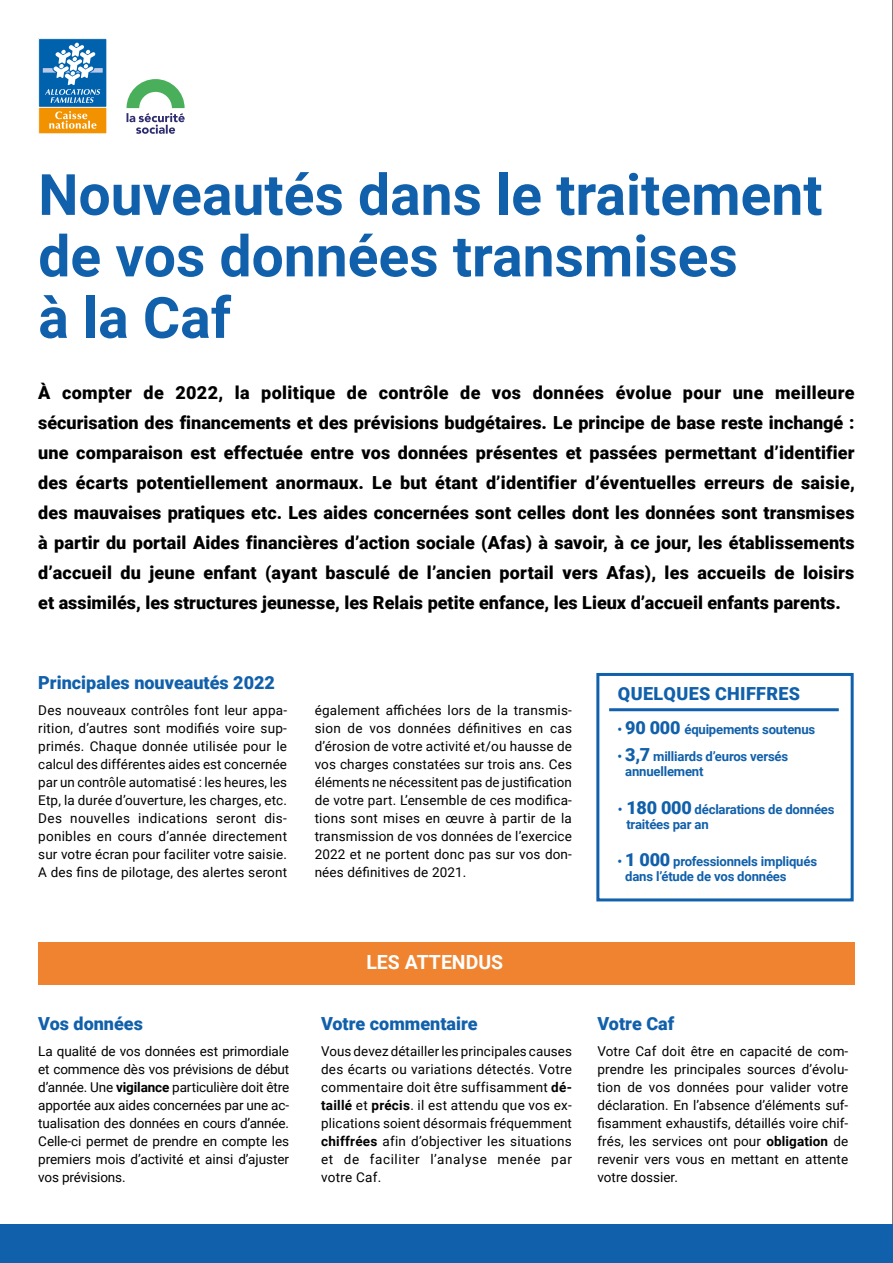
<style>
.page{position:relative;width:893px;height:1263px;background:#fff}
.page>*{position:absolute;margin:0;border:0;box-sizing:border-box;transform-origin:0 0}
.t1{font:700 57px/61.5px "Roboto";color:#1160ab}
.t2{font:700 19.5px "Roboto";color:#fff}
.t3{font:900 18px/30px "Roboto";color:#000;text-align:justify}
.t4{font:900 18px "Roboto";color:#1160ab}
.t5{font:900 18px "Roboto";letter-spacing:.02em;color:#1160ab}
.t6{font:13.5px/18px "Roboto";letter-spacing:.01em;color:#000;text-align:justify}
.t7{font:700 13.2px/15px "Roboto";letter-spacing:-.015em;color:#1160ab}
.s1{font-weight:900;font-size:18px}
.s2{font-weight:700}
</style>
<div class="page">
<hr style="left:892px;top:0;width:1px;height:1263px;background:#000">
<div style="left:38px;top:942px;width:817px;height:42px;background:#f0832f"></div>
<div style="left:39px;top:105px;width:68px;height:29px;background:#f39200"></div>
<div style="left:39px;top:39px;width:68px;height:68px;background:#0061ad"></div>
<div style="left:38px;top:38px;width:69px;height:70px;border:1px solid #fff"></div>
<svg style="left:43px;top:43px;width:60px;height:60px"></svg>
<svg style="left:49px;top:111px;width:47px;height:18px"></svg>
<svg style="left:127px;top:79px;width:58px;height:55px"></svg>
<div style="left:0;top:1224px;width:893px;height:39px;background:#1160ab"></div>
<div style="left:596px;top:673px;width:258px;height:228px;background:#fff;border:3px solid #1160ab"></div>
<hr style="left:609px;top:708px;width:230px;height:3px;background:#1160ab">
<h1 class="t1" style="left:38px;top:162px;width:786px">Nouveautés dans le traitement de vos données transmises<br>à la Caf</h1>
<p class="t3" style="left:38px;top:377px;width:818px">À compter de 2022, la politique de contrôle de vos données évolue pour une meilleure sécurisation des financements et des prévisions budgétaires. Le principe de base reste inchangé : une comparaison est effectuée entre vos données présentes et passées permettant d’identifier des écarts potentiellement anormaux. Le but étant d’identifier d’éventuelles erreurs de saisie, des mauvaises pratiques etc. Les aides concernées sont celles dont les données sont transmises à partir du portail Aides financières d’action sociale (Afas) à savoir, à ce jour, les établissements d’accueil du jeune enfant (ayant basculé de l’ancien portail vers Afas), les accueils de loisirs et assimilés, les structures jeunesse, les Relais petite enfance, les Lieux d’accueil enfants parents.</p>
<h3 class="t4" style="left:38px;top:670px;width:238px">Principales nouveautés 2022</h3>
<p class="t6" style="left:38px;top:701px;width:250px">Des nouveaux contrôles font leur appa&shy;rition, d’autres sont modifiés voire sup&shy;primés. Chaque donnée utilisée pour le calcul des différentes aides est concernée par un contrôle automatisé : les heures, les Etp, la durée d’ouverture, les charges, etc.<br>Des nouvelles indications seront dis&shy;ponibles en cours d’année directement sur votre écran pour faciliter votre saisie.<br>A des fins de pilotage, des alertes seront</p>
<p class="t6" style="left:315px;top:700px;width:259px">également affichées lors de la transmis&shy;sion de vos données définitives en cas d’érosion de votre activité et/ou hausse de vos charges constatées sur trois ans. Ces éléments ne nécessitent pas de justification de votre part. L’ensemble de ces modifica&shy;tions sont mises en œuvre à partir de la transmission de vos données de l’exercice 2022 et ne portent donc pas sur vos don&shy;nées définitives de 2021.</p>
<h3 class="t5" style="left:618px;top:681px;width:184px">QUELQUES CHIFFRES</h3>
<p class="t7" style="left:618px;top:721px;width:199px">• <span class="s1">90 000</span> équipements soutenus</p>
<p class="t7" style="left:625px;top:748px;width:165px;text-indent:-8px">• <span class="s1">3,7</span> milliards d’euros versés annuellement</p>
<p class="t7" style="left:626px;top:801px;width:210px;text-indent:-9px">• <span class="s1">180 000</span> déclarations de données traitées par an</p>
<p class="t7" style="left:625px;top:854px;width:193px;text-indent:-8px">• <span class="s1">1 000</span> professionnels impliqués dans l’étude de vos données</p>
<h3 class="t4" style="left:38px;top:1011px;width:106px">Vos données</h3>
<p class="t6" style="left:38px;top:1042px;width:252px">La qualité de vos données est primordiale et commence dès vos prévisions de début d’année. Une <span class="s2">vigilance</span> particulière doit être apportée aux aides concernées par une ac&shy;tualisation des données en cours d’année.<br>Celle-ci permet de prendre en compte les premiers mois d’activité et ainsi d’ajuster vos prévisions.</p>
<h2 class="t2" style="left:366px;top:949px;width:138px">LES ATTENDUS</h2>
<h3 class="t4" style="left:321px;top:1011px;width:158px">Votre commentaire</h3>
<p class="t6" style="left:321px;top:1042px;width:252px">Vous devez détailler les principales causes des écarts ou variations détectés. Votre commentaire doit être suffisamment <span class="s2">dé&shy;taillé</span> et <span class="s2">précis</span>. il est attendu que vos ex&shy;plications soient désormais fréquemment <span class="s2">chiffrées</span> afin d’objectiver les situations et de faciliter l’analyse menée par votre Caf.</p>
<h3 class="t4" style="left:597px;top:1011px;width:78px">Votre Caf</h3>
<p class="t6" style="left:597px;top:1042px;width:252px">Votre Caf doit être en capacité de com&shy;prendre les principales sources d’évolu&shy;tion de vos données pour valider votre déclaration. En l’absence d’éléments suf&shy;fisamment exhaustifs, détaillés voire chif&shy;frés, les services ont pour <span class="s2">obligation</span> de revenir vers vous en mettant en attente votre dossier.</p>
</div>
